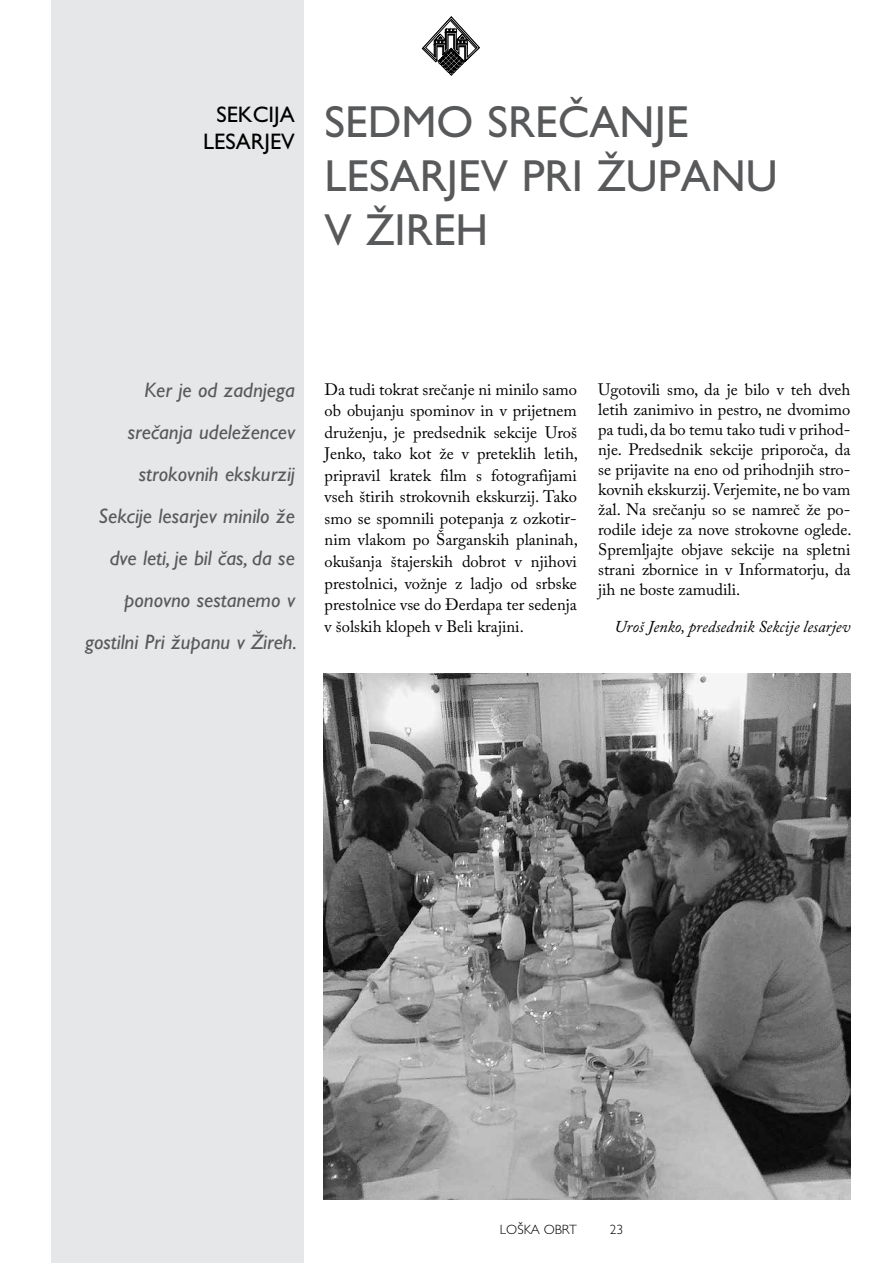
<style>
.page{position:relative;width:893px;height:1263px;background:#fff}
.page>*{position:absolute;margin:0;border:0;box-sizing:border-box;transform-origin:0 0}
.t1{font:45px/54px "Gill Sans Std";color:#58595b}
.t2{font:22.5px/27px "Gill Sans Std";color:#000;text-align:center}
.t3{font:italic 21px/42px "Gill Sans Std";color:#58595b;text-align:right}
.t4{font:16.5px/21.5px "Adobe Caslon Pro";color:#000;text-align:justify}
.t5{font:italic 16.5px "Adobe Caslon Pro";color:#000}
.t6{font:300 13.5px "Gill Sans Std";color:#000}
</style>
<div class="page">
<svg style="left:422px;top:17px;width:57px;height:58px"></svg>
<div style="left:51px;top:0;width:252px;height:1263px;background:#e6e7e8"></div>
<img style="left:324px;top:673px;width:526px;height:526px">
<h2 class="t2" style="left:203px;top:101px;width:93px">SEKCIJA<br>LESARJEV</h2>
<h1 class="t1" style="left:325px;top:95px;width:455px">SEDMO SREČANJE<br>LESARJEV PRI ŽUPANU<br>V ŽIREH</h1>
<p class="t3" style="left:85px;top:369px;width:213px">Ker je od zadnjega srečanja udeležencev strokovnih ekskurzij<br>Sekcije lesarjev minilo že dve leti, je bil čas, da se ponovno sestanemo v gostilni Pri županu v Žireh.</p>
<p class="t4" style="left:325px;top:378px;width:255px">Da tudi tokrat srečanje ni minilo samo ob obujanju spominov in v prijetnem druženju, je predsednik sekcije Uroš Jenko, tako kot že v preteklih letih, pripravil kratek film s fotografijami vseh štirih strokovnih ekskurzij. Tako smo se spomnili potepanja z ozkotir&shy;nim vlakom po Šarganskih planinah, okušanja štajerskih dobrot v njihovi prestolnici, vožnje z ladjo od srbske prestolnice vse do Đerdapa ter sedenja v šolskih klopeh v Beli krajini.</p>
<p class="t4" style="left:598px;top:379px;width:255px;line-height:20px">Ugotovili smo, da je bilo v teh dveh letih zanimivo in pestro, ne dvomimo pa tudi, da bo temu tako tudi v prihod&shy;nje. Predsednik sekcije priporoča, da se prijavite na eno od prihodnjih stro&shy;kovnih ekskurzij. Verjemite, ne bo vam žal. Na srečanju so se namreč že po&shy;rodile ideje za nove strokovne oglede.<br>Spremljajte objave sekcije na spletni strani zbornice in v Informatorju, da jih ne boste zamudili.</p>
<p class="t5" style="left:615px;top:616px;width:237px">Uroš Jenko, predsednik Sekcije lesarjev</p>
<p class="t6" style="left:500px;top:1222px;width:79px">LOŠKA OBRT</p>
<p class="t6" style="left:610px;top:1222px;width:15px">23</p>
</div>
